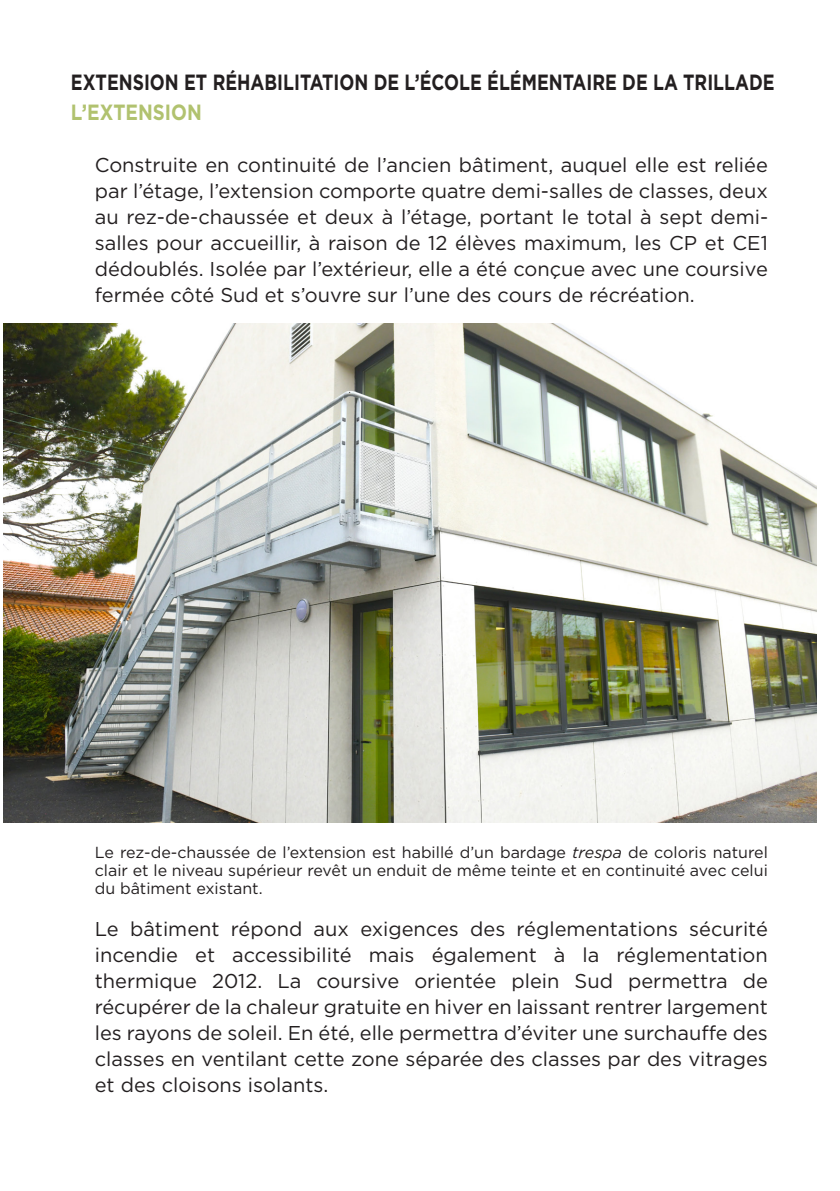
<style>
.page{position:relative;width:840px;height:1191px;background:#fff}
.page>*{position:absolute;margin:0;border:0;box-sizing:border-box;transform-origin:0 0}
.t1{font:700 22px "Gotham";color:#231f20;scale:.8 1}
.t2{font:700 22px "Gotham";color:#b1c26f;scale:.85 1}
.t3{font:20px/26px "Gotham";color:#231f20;text-align:justify}
.t4{font:16px/18px "Gotham";color:#231f20;text-align:justify}
.s1{font-style:italic}
</style>
<div class="page">
<img style="left:4px;top:323px;width:812px;height:500px">
<p class="t1" style="left:71px;top:68px;width:880px">EXTENSION ET RÉHABILITATION DE L’ÉCOLE ÉLÉMENTAIRE DE LA TRILLADE</p>
<p class="t2" style="left:71px;top:98px;width:155px">L’EXTENSION</p>
<p class="t3" style="left:95px;top:151px;width:674px">Construite en continuité de l’ancien bâtiment, auquel elle est reliée par l’étage, l’extension comporte quatre demi-salles de classes, deux au rez-de-chaussée et deux à l’étage, portant le total à sept demi&shy;salles pour accueillir, à raison de 12 élèves maximum, les CP et CE1 dédoublés. Isolée par l’extérieur, elle a été conçue avec une coursive fermée côté Sud et s’ouvre sur l’une des cours de récréation.</p>
<p class="t4" style="left:95px;top:843px;width:674px">Le rez-de-chaussée de l’extension est habillé d’un bardage <span class="s1">trespa</span> de coloris naturel clair et le niveau supérieur revêt un enduit de même teinte et en continuité avec celui du bâtiment existant.</p>
<p class="t3" style="left:95px;top:915px;width:674px">Le bâtiment répond aux exigences des réglementations sécurité incendie et accessibilité mais également à la réglementation thermique 2012. La coursive orientée plein Sud permettra de récupérer de la chaleur gratuite en hiver en laissant rentrer largement les rayons de soleil. En été, elle permettra d’éviter une surchauffe des classes en ventilant cette zone séparée des classes par des vitrages et des cloisons isolants.</p>
</div>
